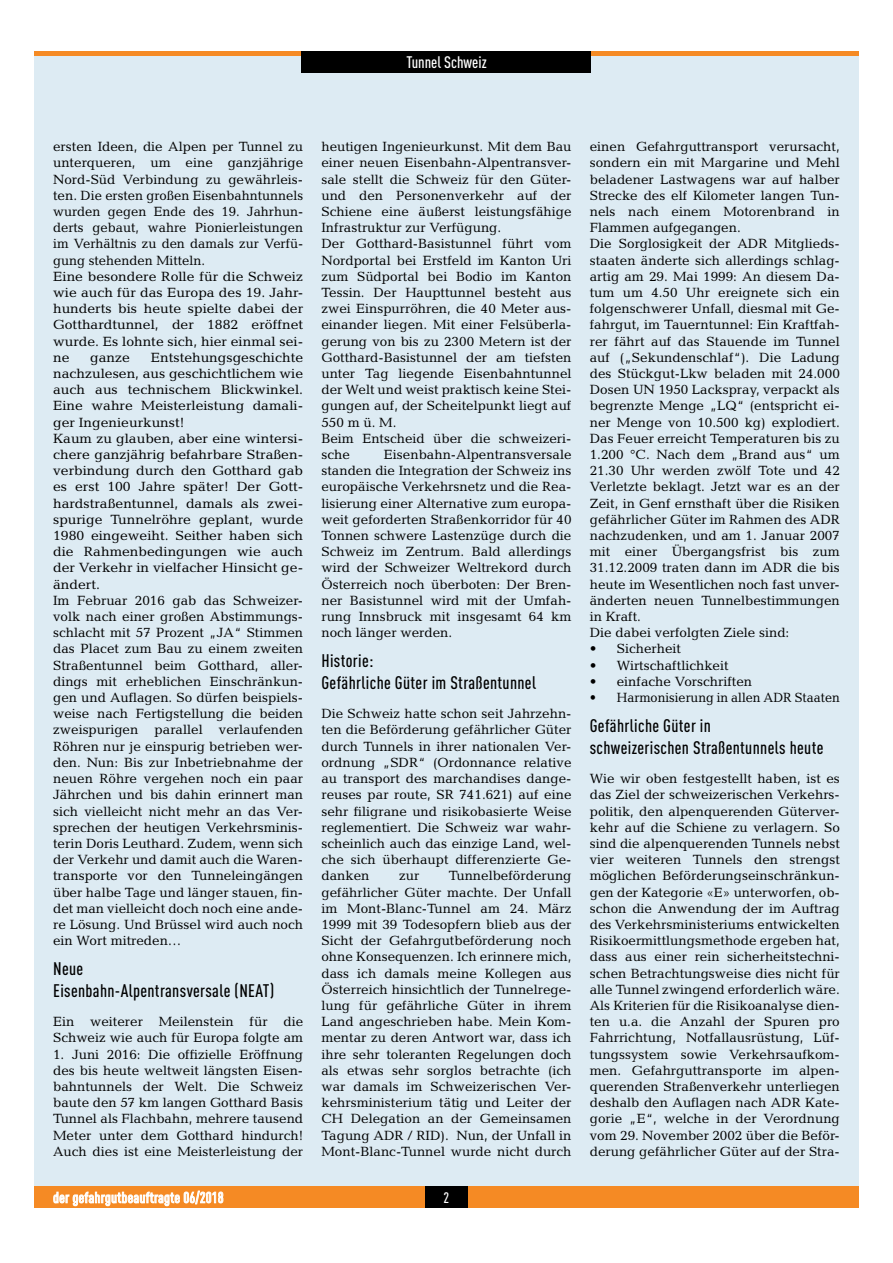
<style>
.page{position:relative;width:893px;height:1263px;background:#fff}
.page>*{position:absolute;margin:0;border:0;box-sizing:border-box;transform-origin:0 0}
.t1{font:500 condensed 18px/21.6px "DIN Pro";letter-spacing:.02em;color:#000}
.t2{font:500 condensed 16.5px "DIN Pro";letter-spacing:.02em;color:#fff}
.t3{font:500 condensed 16.5px "DIN Pro";color:#fff}
.t4{font:500 condensed 15px "DIN Pro";letter-spacing:.02em;color:#fff}
.t5{font:13.5px/16.2px "Candida Std";color:#000;text-align:justify}
.t6{font:13.5px/16.2px "Candida Std";color:#000;scale:1.04 1}
.t7{font:13.5px "Candida Std";color:#000;scale:.94 1}
</style>
<div class="page">
<div style="left:34px;top:51px;width:825px;height:1157px;background:#ddebf3"></div>
<hr style="left:34px;top:51px;width:825px;height:4px;background:#f58a24">
<div style="left:34px;top:1186px;width:825px;height:22px;background:#f58a24"></div>
<svg style="left:53px;top:1190px;width:171px;height:16px"></svg>
<div style="left:425px;top:1186px;width:43px;height:22px;background:#000"></div>
<div style="left:302px;top:51px;width:289px;height:21px;background:#000"></div>
<p class="t3" style="left:406px;top:50px;width:82px">Tunnel Schweiz</p>
<p class="t2" style="left:400px;top:50px;width:94px">Lithiumbatterien</p>
<p class="t5" style="left:53px;top:139px;width:252px;text-align:left">ersten Ideen, die Alpen per Tunnel zu unterqueren, um eine ganzjährige Nord-Süd Verbindung zu gewährleis&shy;ten. Die ersten großen Eisenbahntunnels wurden gegen Ende des 19. Jahrhun&shy;derts gebaut, wahre Pionierleistungen im Verhältnis zu den damals zur Verfü&shy;gung stehenden Mitteln.<br>Eine besondere Rolle für die Schweiz wie auch für das Europa des 19. Jahr&shy;hunderts bis heute spielte dabei der Gotthardtunnel, der 1882 eröffnet wurde. Es lohnte sich, hier einmal sei&shy;ne</p>
<p class="t6" style="left:53px;top:349px;width:242px;text-indent:98px">Entstehungsgeschichte nachzulesen, aus geschichtlichem wie auch aus technischem Blickwinkel.<br>Eine wahre Meisterleistung damali&shy;ger Ingenieurkunst!<br>Kaum zu glauben, aber eine wintersi&shy;chere ganzjährig befahrbare Straßen&shy;verbindung durch den Gotthard gab es erst 100 Jahre später! Der Gott&shy;hardstraßentunnel, damals als zwei&shy;spurige Tunnelröhre geplant, wurde 1980 eingeweiht. Seither haben sich die Rahmenbedingungen wie auch der Verkehr in vielfacher Hinsicht ge&shy;ändert.<br>Im Februar 2016 gab das Schweizer&shy;volk nach einer großen Abstimmungs&shy;schlacht mit 57 Prozent „JA“ Stimmen das Placet zum Bau zu einem zweiten Straßentunnel beim Gotthard, aller&shy;dings mit erheblichen Einschränkun&shy;gen und Auflagen. So dürfen beispiels&shy;weise nach Fertigstellung die beiden zweispurigen parallel verlaufenden Röhren nur je einspurig betrieben wer&shy;den. Nun: Bis zur Inbetriebnahme der neuen Röhre vergehen noch ein paar Jährchen und bis dahin erinnert man sich vielleicht nicht mehr an das Ver&shy;sprechen der heutigen Verkehrsminis&shy;terin Doris Leuthard. Zudem, wenn sich der Verkehr und damit auch die Waren&shy;transporte vor den Tunneleingängen über halbe Tage und länger stauen, fin&shy;det man vielleicht doch noch eine ande&shy;re Lösung. Und Brüssel wird auch noch ein Wort mitreden…</p>
<h1 class="t1" style="left:53px;top:956px;width:223px">Neue<br>Eisenbahn-Alpentransversale (NEAT)</h1>
<p class="t5" style="left:53px;top:1013px;width:252px">Ein weiterer Meilenstein für die<br>Schweiz wie auch für Europa folgte am</p>
<p class="t5" style="left:53px;top:1046px;width:252px">1. Juni 2016: Die offizielle Eröffnung des bis heute weltweit längsten Eisen&shy;bahntunnels der Welt. Die Schweiz baute den 57 km langen Gotthard Basis Tunnel als Flachbahn, mehrere tausend Meter unter dem Gotthard hindurch!<br>Auch dies ist eine Meisterleistung der</p>
<p class="t6" style="left:90px;top:349px;width:40px">ganze</p>
<p class="t5" style="left:321px;top:139px;width:252px;text-align:left">heutigen Ingenieurkunst. Mit dem Bau einer neuen Eisenbahn-Alpentransver&shy;sale stellt die Schweiz für den Güter&shy;und den Personenverkehr auf der Schiene eine äußerst leistungsfähige Infrastruktur zur Verfügung.<br>Der Gotthard-Basistunnel führt vom Nordportal bei Erstfeld im Kanton Uri zum Südportal bei Bodio im Kanton Tessin. Der Haupttunnel besteht aus zwei Einspurröhren, die 40 Meter aus&shy;einander liegen. Mit einer Felsüberla&shy;gerung von bis zu 2300 Metern ist der Gotthard-Basistunnel der am tiefsten unter Tag liegende Eisenbahntunnel der Welt und weist praktisch keine Stei&shy;gungen auf, der Scheitelpunkt liegt auf 550 m ü. M.<br>Beim Entscheid über die schweizeri&shy;sche</p>
<p class="t5" style="left:321px;top:446px;width:252px;text-indent:62px">Eisenbahn-Alpentransversale standen die Integration der Schweiz ins europäische Verkehrsnetz und die Rea&shy;lisierung einer Alternative zum europa&shy;weit geforderten Straßenkorridor für 40<br>Tonnen schwere Lastenzüge durch die Schweiz im Zentrum. Bald allerdings wird der Schweizer Weltrekord durch Österreich noch überboten: Der Bren&shy;ner Basistunnel wird mit der Umfah&shy;rung Innsbruck mit insgesamt 64 km noch länger werden.</p>
<h1 class="t1" style="left:321px;top:649px;width:216px">Historie:<br>Gefährliche Güter im Straßentunnel</h1>
<p class="t5" style="left:321px;top:706px;width:252px">Die Schweiz hatte schon seit Jahrzehn&shy;ten die Beförderung gefährlicher Güter durch Tunnels in ihrer nationalen Ver&shy;ordnung „SDR“ (Ordonnance relative au transport des marchandises dange&shy;reuses par route, SR 741.621) auf eine sehr filigrane und risikobasierte Weise reglementiert. Die Schweiz war wahr&shy;scheinlich auch das einzige Land, wel&shy;che sich überhaupt differenzierte Ge&shy;danken</p>
<p class="t5" style="left:321px;top:868px;width:252px;text-indent:127px">Tunnelbeförderung gefährlicher Güter machte. Der Unfall im Mont-Blanc-Tunnel am 24. März 1999 mit 39 Todesopfern blieb aus der Sicht der Gefahrgutbeförderung noch ohne Konsequenzen. Ich erinnere mich, dass ich damals meine Kollegen aus Österreich hinsichtlich der Tunnelrege&shy;lung für gefährliche Güter in ihrem Land angeschrieben habe. Mein Kom&shy;mentar zu deren Antwort war, dass ich ihre sehr toleranten Regelungen doch als etwas sehr sorglos betrachte (ich war damals im Schweizerischen Ver&shy;kehrsministerium tätig und Leiter der CH Delegation an der Gemeinsamen Tagung ADR / RID). Nun, der Unfall in Mont-Blanc-Tunnel wurde nicht durch</p>
<p class="t5" style="left:399px;top:868px;width:22px">zur</p>
<p class="t4" style="left:53px;top:1186px;width:172px">der gefahrgutbeauftragte 06/2018</p>
<p class="t4" style="left:444px;top:1186px;width:7px">2</p>
<p class="t5" style="left:590px;top:139px;width:252px;text-align:left">einen Gefahrguttransport verursacht, sondern ein mit Margarine und Mehl beladener Lastwagens war auf halber Strecke des elf Kilometer langen Tun&shy;nels nach einem Motorenbrand in Flammen aufgegangen.<br>Die Sorglosigkeit der ADR Mitglieds&shy;staaten änderte sich allerdings schlag&shy;artig am 29. Mai 1999: An diesem Da&shy;tum um 4.50 Uhr ereignete sich ein folgenschwerer Unfall, diesmal mit Ge&shy;fahrgut, im Tauerntunnel: Ein Kraftfah&shy;rer fährt auf das Stauende im Tunnel auf („Sekundenschlaf“). Die Ladung des Stückgut-Lkw beladen mit 24.000<br>Dosen UN 1950 Lackspray, verpackt als begrenzte Menge „LQ“ (entspricht ei&shy;ner Menge von 10.500 kg) explodiert.<br>Das Feuer erreicht Temperaturen bis zu 1.200 °C. Nach dem „Brand aus“ um 21.30 Uhr werden zwölf Tote und 42<br>Verletzte beklagt. Jetzt war es an der Zeit, in Genf ernsthaft über die Risiken gefährlicher Güter im Rahmen des ADR nachzudenken, und am 1. Januar 2007 mit einer Übergangsfrist bis zum 31.12.2009 traten dann im ADR die bis heute im Wesentlichen noch fast unver&shy;änderten neuen Tunnelbestimmungen in Kraft.<br>Die dabei verfolgten Ziele sind:</p>
<p class="t5" style="left:590px;top:641px;width:93px">• Sicherheit</p>
<p class="t5" style="left:590px;top:657px;width:140px">• Wirtschaftlichkeit</p>
<p class="t5" style="left:590px;top:673px;width:164px">• einfache Vorschriften</p>
<p class="t7" style="left:590px;top:690px;width:267px">• Harmonisierung in allen ADR Staaten</p>
<h1 class="t1" style="left:590px;top:713px;width:235px">Gefährliche Güter in<br>schweizerischen Straßentunnels heute</h1>
<p class="t5" style="left:590px;top:770px;width:252px">Wie wir oben festgestellt haben, ist es das Ziel der schweizerischen Verkehrs&shy;politik, den alpenquerenden Güterver&shy;kehr auf die Schiene zu verlagern. So sind die alpenquerenden Tunnels nebst vier weiteren Tunnels den strengst möglichen Beförderungseinschränkun&shy;gen der Kategorie «E» unterworfen, ob&shy;schon die Anwendung der im Auftrag des Verkehrsministeriums entwickelten Risikoermittlungsmethode ergeben hat, dass aus einer rein sicherheitstechni&shy;schen Betrachtungsweise dies nicht für alle Tunnel zwingend erforderlich wäre.<br>Als Kriterien für die Risikoanalyse dien&shy;ten u.a. die Anzahl der Spuren pro Fahrrichtung, Notfallausrüstung, Lüf&shy;tungssystem sowie Verkehrsaufkom&shy;men. Gefahrguttransporte im alpen&shy;querenden Straßenverkehr unterliegen deshalb den Auflagen nach ADR Kate&shy;gorie „E“, welche in der Verordnung vom 29. November 2002 über die Beför&shy;derung gefährlicher Güter auf der Stra-</p>
</div>
